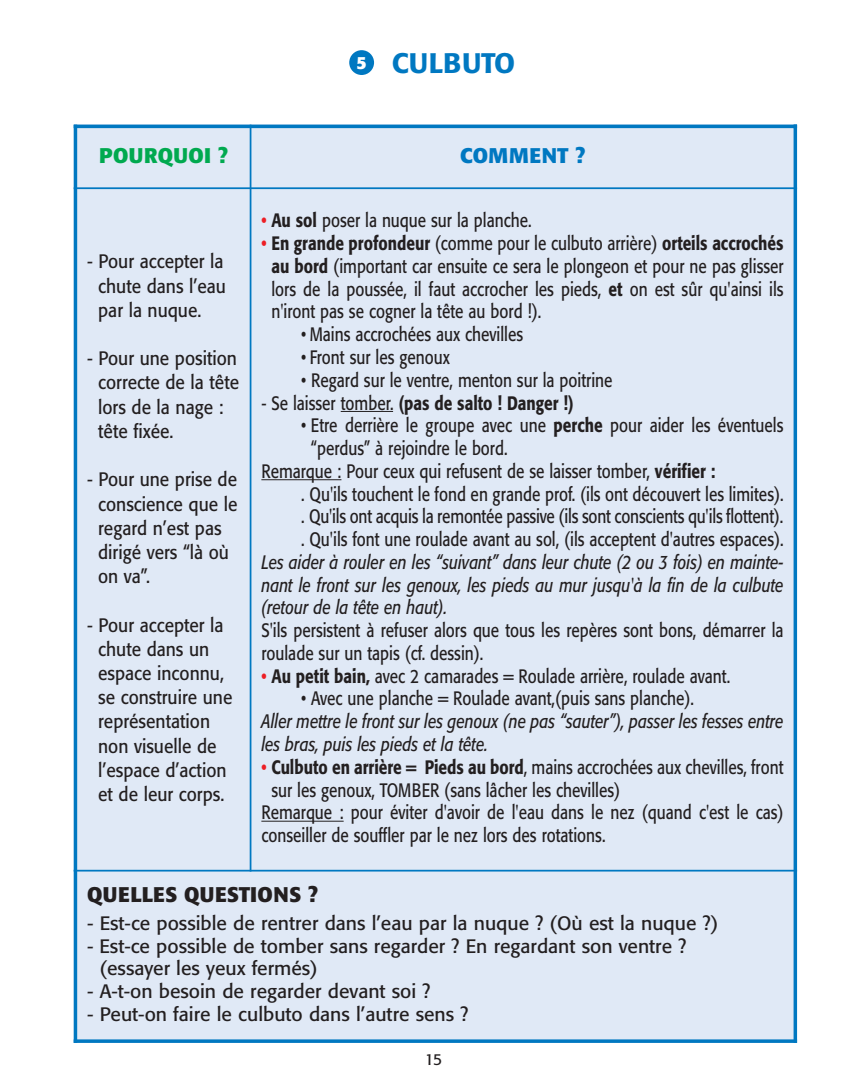
<style>
.page{position:relative;width:844px;height:1092px;background:#fff}
.page>*{position:absolute;margin:0;border:0;box-sizing:border-box;transform-origin:0 0}
.t1{font:500 28px "Formata";color:#0078c1}
.t2{font:700 21px "Formata";letter-spacing:.02em;color:#231f20}
.t3{font:700 21px "Formata";letter-spacing:.02em;color:#00a94f}
.t4{font:700 21px "Formata";letter-spacing:.02em;color:#0078c1}
.t5{font:19.25px/22.8px "Formata";color:#231f20;text-align:justify;scale:.8 1}
.t6{font:19.25px/24.2px "Formata";color:#231f20;scale:.9 1}
.t7{font:italic 19.25px/22.8px "Formata";color:#231f20;text-align:justify;scale:.8 1}
.t8{font:19.25px/22.8px "Formata";color:#231f20}
.t9{font:500 19.25px "Formata";color:#231f20;scale:.8 1}
.t10{font:15.75px "Formata";color:#231f20}
.s1{font-weight:700;font-size:17.5px;color:#fff}
.s2{font-weight:500;color:#ed1e25}
.s3{font-weight:500}
.s4{font-weight:400}
</style>
<div class="page">
<div style="left:349px;top:50px;width:25px;height:25px;background:#0078c1;border-radius:50%"></div>
<div style="left:74px;top:125px;width:176px;height:63px;background:#e0e9f6"></div>
<div style="left:250px;top:125px;width:546px;height:63px;background:#e0e9f6"></div>
<div style="left:74px;top:188px;width:176px;height:682px;background:#e0e9f6"></div>
<div style="left:250px;top:188px;width:546px;height:682px;background:#e0e9f6"></div>
<hr style="left:340px;top:411px;width:51px;height:1px;background:#231f20">
<hr style="left:261px;top:479px;width:80px;height:1px;background:#231f20">
<hr style="left:261px;top:820px;width:82px;height:1px;background:#231f20">
<div style="left:74px;top:870px;width:721px;height:172px;background:#e0e9f6"></div>
<hr style="left:74px;top:125px;width:3px;height:917px;background:#0078c1">
<hr style="left:249px;top:125px;width:2px;height:746px;background:#0078c1">
<hr style="left:793px;top:125px;width:3px;height:917px;background:#0078c1">
<hr style="left:74px;top:125px;width:722px;height:3px;background:#0078c1">
<hr style="left:74px;top:187px;width:722px;height:2px;background:#0078c1">
<hr style="left:74px;top:869px;width:722px;height:2px;background:#0078c1">
<hr style="left:74px;top:1039px;width:722px;height:3px;background:#0078c1">
<h1 class="t1" style="left:356px;top:50px;width:160px"><span class="s1">5</span> CULBUTO</h1>
<p class="t3" style="left:99px;top:147px;width:130px">POURQUOI ?</p>
<p class="t4" style="left:460px;top:147px;width:126px">COMMENT ?</p>
<p class="t5" style="left:261px;top:211px;width:339px"><span class="s2">•</span> <span class="s3">Au sol</span> poser la nuque sur la planche.</p>
<p class="t5" style="left:271px;top:233px;width:641px;text-indent:-10px"><span class="s2">•</span> <span class="s3">En grande profondeur</span> (comme pour le culbuto arrière) <span class="s3">orteils accrochés au bord</span> (important car ensuite ce sera le plongeon et pour ne pas glisser lors de la poussée, il faut accrocher les pieds, <span class="s3">et</span> on est sûr qu'ainsi ils n'iront pas se cogner la tête au bord !).</p>
<p class="t5" style="left:301px;top:324px;width:279px">• Mains accrochées aux chevilles</p>
<p class="t5" style="left:301px;top:347px;width:187px">• Front sur les genoux</p>
<p class="t5" style="left:301px;top:370px;width:391px">• Regard sur le ventre, menton sur la poitrine</p>
<p class="t9" style="left:261px;top:394px;width:391px"><span class="s4">- Se laisser tomber.</span> (pas de salto ! Danger !)</p>
<p class="t5" style="left:301px;top:415px;width:604px">• Etre derrière le groupe avec une <span class="s3">perche</span> pour aider les éventuels</p>
<p class="t5" style="left:311px;top:438px;width:247px">“perdus” à rejoindre le bord.</p>
<p class="t5" style="left:261px;top:461px;width:569px">Remarque : Pour ceux qui refusent de se laisser tomber, <span class="s3">vérifier :</span></p>
<p class="t5" style="left:301px;top:484px;width:604px">. Qu'ils touchent le fond en grande prof. (ils ont découvert les limites).</p>
<p class="t5" style="left:301px;top:506px;width:604px">. Qu'ils ont acquis la remontée passive (ils sont conscients qu'ils flottent).</p>
<p class="t5" style="left:301px;top:529px;width:604px">. Qu'ils font une roulade avant au sol, (ils acceptent d'autres espaces).</p>
<p class="t7" style="left:261px;top:552px;width:654px">Les aider à rouler en les “suivant” dans leur chute (2 ou 3 fois) en mainte&shy;nant le front sur les genoux, les pieds au mur jusqu'à la fin de la culbute (retour de la tête en haut).</p>
<p class="t5" style="left:261px;top:620px;width:654px">S'ils persistent à refuser alors que tous les repères sont bons, démarrer la roulade sur un tapis (cf. dessin).</p>
<p class="t5" style="left:261px;top:666px;width:587px"><span class="s2">•</span> <span class="s3">Au petit bain,</span> avec 2 camarades = Roulade arrière, roulade avant.</p>
<p class="t5" style="left:301px;top:688px;width:492px">• Avec une planche = Roulade avant,(puis sans planche).</p>
<p class="t7" style="left:261px;top:711px;width:654px">Aller mettre le front sur les genoux (ne pas “sauter”), passer les fesses entre les bras, puis les pieds et la tête.</p>
<p class="t5" style="left:261px;top:757px;width:654px"><span class="s2">•</span> <span class="s3">Culbuto en arrière = Pieds au bord</span>, mains accrochées aux chevilles, front</p>
<p class="t5" style="left:271px;top:779px;width:437px">sur les genoux, TOMBER (sans lâcher les chevilles)</p>
<p class="t5" style="left:261px;top:802px;width:654px">Remarque : pour éviter d'avoir de l'eau dans le nez (quand c'est le cas)</p>
<p class="t5" style="left:261px;top:825px;width:431px">conseiller de souffler par le nez lors des rotations.</p>
<p class="t2" style="left:87px;top:885px;width:232px">QUELLES QUESTIONS ?</p>
<p class="t8" style="left:87px;top:913px;width:632px">- Est-ce possible de rentrer dans l’eau par la nuque ? (Où est la nuque ?)</p>
<p class="t8" style="left:99px;top:935px;width:588px;text-indent:-12px">- Est-ce possible de tomber sans regarder ? En regardant son ventre ? (essayer les yeux fermés)</p>
<p class="t8" style="left:87px;top:981px;width:345px">- A-t-on besoin de regarder devant soi ?</p>
<p class="t8" style="left:87px;top:1004px;width:383px">- Peut-on faire le culbuto dans l’autre sens ?</p>
<p class="t10" style="left:424px;top:1052px;width:19px">15</p>
<p class="t6" style="left:98px;top:251px;width:143px;text-align:justify;text-indent:-11px">- Pour accepter la chute dans l’eau par la nuque.</p>
<p class="t6" style="left:98px;top:348px;width:158px;text-indent:-11px">- Pour une position correcte de la tête lors de la nage : tête fixée.</p>
<p class="t6" style="left:98px;top:469px;width:156px;text-indent:-11px">- Pour une prise de conscience que le regard n’est pas dirigé vers “là où on va”.</p>
<p class="t6" style="left:98px;top:614px;width:151px;text-indent:-11px">- Pour accepter la chute dans un espace inconnu, se construire une représentation non visuelle de l’espace d’action et de leur corps.</p>
</div>
